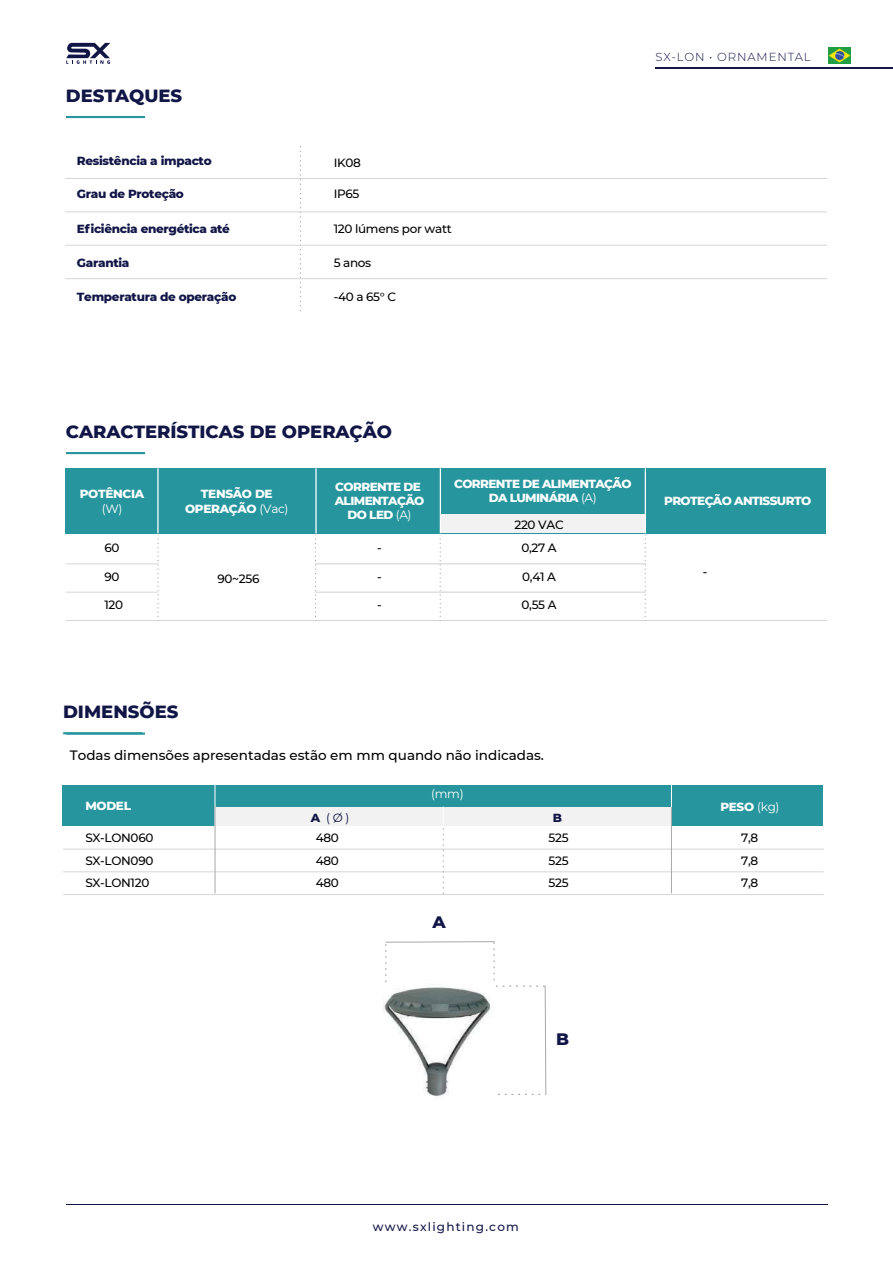
<style>
.page{position:relative;width:893px;height:1263px;background:#fff}
.page>*{position:absolute;margin:0;border:0;box-sizing:border-box;transform-origin:0 0}
.t1{font:800 18px "Montserrat";color:#111647}
.t2{font:800 16.95px "Montserrat";color:#111647}
.t3{font:500 13.5px "Montserrat";color:#000}
.t4{font:500 12px/22.5px "Montserrat";letter-spacing:-.025em;color:#000;text-align:justify}
.t5{font:800 12px/14.4px "Montserrat";letter-spacing:-.05em;color:#fff;text-align:center}
.t6{font:800 12px "Montserrat";letter-spacing:-.025em;color:#111647}
.t7{font:800 12px/14.4px "Montserrat";letter-spacing:-.025em;color:#fff;text-align:center}
.t8{font:500 12px "Montserrat";letter-spacing:.1em;color:#111647}
.t9{font:12px "Montserrat";color:#fff}
.t10{font:12px "Montserrat";color:#111647}
.t11{font:300 11.7px "Montserrat";letter-spacing:.075em;color:#111647}
.s1{font-weight:400}
.s2{font-weight:800}
</style>
<div class="page">
<hr style="left:66px;top:116px;width:79px;height:2px;background:#26959d">
<svg style="left:300px;top:146px;width:1px;height:165px"></svg>
<hr style="left:65px;top:245px;width:762px;height:1px;background:#d6d6d6">
<hr style="left:65px;top:178px;width:762px;height:1px;background:#d6d6d6">
<hr style="left:65px;top:278px;width:762px;height:1px;background:#d6d6d6">
<hr style="left:65px;top:212px;width:762px;height:1px;background:#d6d6d6">
<div style="left:66px;top:468px;width:760px;height:32px;background:#26959d"></div>
<div style="left:409px;top:482px;width:143px;height:51px;background:#26959d"></div>
<div style="left:66px;top:482px;width:346px;height:51px;background:#26959d"></div>
<div style="left:522px;top:482px;width:304px;height:51px;background:#26959d"></div>
<hr style="left:66px;top:452px;width:79px;height:2px;background:#26959d">
<hr style="left:157px;top:468px;width:2px;height:65px;background:#fff">
<hr style="left:66px;top:563px;width:92px;height:1px;background:#d6d6d6">
<hr style="left:66px;top:592px;width:92px;height:1px;background:#d6d6d6">
<hr style="left:315px;top:563px;width:330px;height:1px;background:#d6d6d6">
<hr style="left:315px;top:592px;width:330px;height:1px;background:#d6d6d6">
<hr style="left:66px;top:620px;width:761px;height:1px;background:#d6d6d6">
<svg style="left:158px;top:535px;width:1px;height:86px"></svg>
<hr style="left:315px;top:468px;width:2px;height:65px;background:#fff">
<svg style="left:315px;top:535px;width:1px;height:86px"></svg>
<hr style="left:440px;top:468px;width:1px;height:65px;background:#fff">
<svg style="left:440px;top:535px;width:1px;height:86px"></svg>
<hr style="left:645px;top:468px;width:1px;height:65px;background:#fff">
<svg style="left:645px;top:535px;width:1px;height:86px"></svg>
<svg style="left:66px;top:43px;width:44px;height:21px"></svg>
<img style="left:828px;top:47px;width:23px;height:17px">
<hr style="left:66px;top:1204px;width:761px;height:1px;background:#111647">
<div style="left:441px;top:514px;width:102px;height:19px;background:#f2f2f2"></div>
<div style="left:534px;top:514px;width:111px;height:19px;background:#f2f2f2"></div>
<hr style="left:655px;top:67px;width:238px;height:1px;background:#111647">
<div style="left:62px;top:785px;width:761px;height:41px;background:#26959d"></div>
<div style="left:215px;top:807px;width:457px;height:19px;background:#f2f2f2"></div>
<hr style="left:63px;top:732px;width:79px;height:2px;background:#26959d">
<hr style="left:63px;top:849px;width:761px;height:1px;background:#d6d6d6">
<hr style="left:63px;top:871px;width:761px;height:1px;background:#d6d6d6">
<hr style="left:63px;top:894px;width:761px;height:1px;background:#d6d6d6">
<hr style="left:214px;top:785px;width:1px;height:42px;background:#fff">
<svg style="left:443px;top:806px;width:1px;height:88px"></svg>
<svg style="left:671px;top:785px;width:1px;height:22px"></svg>
<hr style="left:671px;top:807px;width:1px;height:86px;background:#a8a8a8">
<hr style="left:215px;top:807px;width:1px;height:86px;background:#a8a8a8">
<hr style="left:66px;top:732px;width:79px;height:3px;background:#26959d">
<svg style="left:385px;top:941px;width:162px;height:155px"></svg>
<h1 class="t1" style="left:66px;top:82px;width:118px">DESTAQUES</h1>
<p class="t6" style="left:77px;top:152px;width:136px">Resistência a impacto</p>
<p class="t6" style="left:77px;top:185px;width:108px">Grau de Proteção</p>
<p class="t4" style="left:334px;top:151px;width:29px">IK08</p>
<p class="t4" style="left:334px;top:182px;width:27px">IP65</p>
<p class="t6" style="left:77px;top:220px;width:155px">Eficiência energética até</p>
<p class="t4" style="left:334px;top:217px;width:119px">120 lúmens por watt</p>
<p class="t6" style="left:77px;top:254px;width:54px">Garantia</p>
<p class="t4" style="left:334px;top:251px;width:39px">5 anos</p>
<p class="t6" style="left:77px;top:288px;width:161px">Temperatura de operação</p>
<p class="t4" style="left:334px;top:285px;width:64px">-40 a 65° C</p>
<p class="t11" style="left:656px;top:49px;width:156px">SX-LON • ORNAMENTAL</p>
<h1 class="t1" style="left:66px;top:418px;width:327px">CARACTERÍSTICAS DE OPERAÇÃO</h1>
<p class="t7" style="left:80px;top:486px;width:66px">POTÊNCIA</p>
<p class="t9" style="left:102px;top:500px;width:22px">(W)</p>
<p class="t4" style="left:104px;top:536px;width:17px">60</p>
<p class="t4" style="left:104px;top:565px;width:17px">90</p>
<p class="t4" style="left:104px;top:593px;width:20px">120</p>
<p class="t7" style="left:185px;top:486px;width:105px">TENSÃO DE<br>OPERAÇÃO <span class="s1">(Vac)</span></p>
<p class="t5" style="left:335px;top:478px;width:91px">CORRENTE DE<br>ALIMENTAÇÃO<br>DO LED <span class="s1">(A)</span></p>
<p class="t4" style="left:217px;top:567px;width:44px">90~256</p>
<p class="t4" style="left:377px;top:536px;width:6px">-</p>
<p class="t4" style="left:377px;top:565px;width:6px">-</p>
<p class="t4" style="left:377px;top:593px;width:6px">-</p>
<p class="t5" style="left:454px;top:476px;width:179px">CORRENTE DE ALIMENTAÇÃO<br>DA LUMINÁRIA <span class="s1">(A)</span></p>
<p class="t4" style="left:521px;top:536px;width:37px">0,27 A</p>
<p class="t4" style="left:522px;top:565px;width:35px">0,41 A</p>
<p class="t4" style="left:522px;top:593px;width:37px">0,55 A</p>
<p class="t4" style="left:514px;top:513px;width:51px">220 VAC</p>
<p class="t5" style="left:664px;top:493px;width:149px">PROTEÇÃO ANTISSURTO</p>
<p class="t4" style="left:703px;top:560px;width:6px">-</p>
<h1 class="t1" style="left:63px;top:698px;width:117px">DIMENSÕES</h1>
<p class="t3" style="left:70px;top:745px;width:476px">Todas dimensões apresentadas estão em mm quando não indicadas.</p>
<p class="t5" style="left:85px;top:798px;width:47px">MODEL</p>
<p class="t9" style="left:431px;top:786px;width:34px">(mm)</p>
<p class="t10" style="left:311px;top:809px;width:40px"><span class="s2">A</span> ( Ø )</p>
<p class="t6" style="left:553px;top:809px;width:11px">B</p>
<p class="t5" style="left:720px;top:799px;width:61px">PESO <span class="s1">(kg)</span></p>
<p class="t4" style="left:85px;top:826px;width:70px">SX-LON060<br>SX-LON090<br>SX-LON120</p>
<p class="t4" style="left:316px;top:826px;width:25px">480<br>480<br>480</p>
<p class="t4" style="left:549px;top:826px;width:22px">525<br>525<br>525</p>
<p class="t4" style="left:741px;top:826px;width:19px">7,8<br>7,8<br>7,8</p>
<h2 class="t2" style="left:433px;top:910px;width:15px">A</h2>
<h2 class="t2" style="left:556px;top:1027px;width:15px">B</h2>
<p class="t8" style="left:373px;top:1219px;width:147px">www.sxlighting.com</p>
</div>
